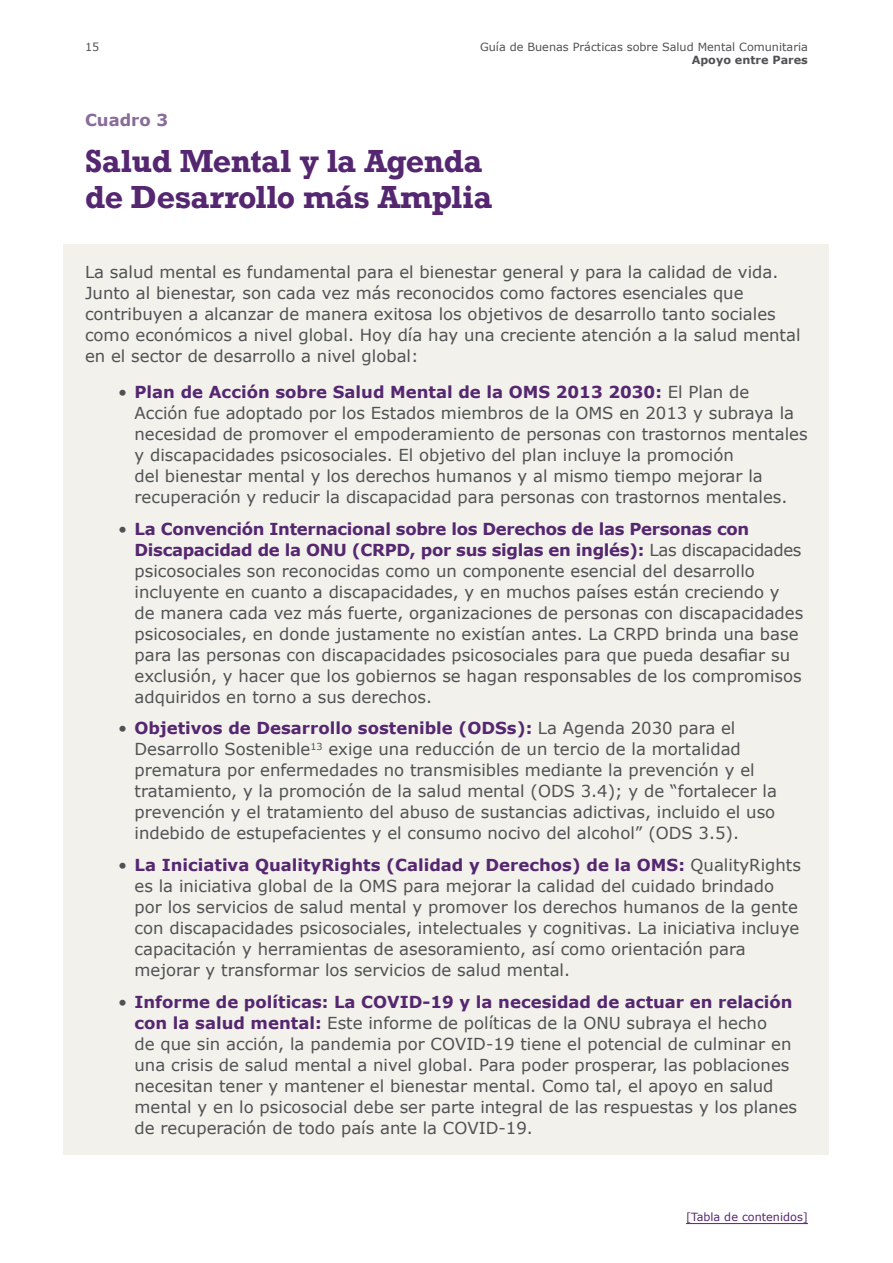
<style>
.page{position:relative;width:893px;height:1263px;background:#fff}
.page>*{position:absolute;margin:0;border:0;box-sizing:border-box;transform-origin:0 0}
.t1{font:700 30px/36px "Rockwell";letter-spacing:-.005em;color:#552770}
.t2{font:16.5px/21px "Verdana";color:#4f5153}
.t3{font:700 16.5px "Verdana";color:#896c99}
.t4{font:11.25px "Verdana";color:#4f5153}
.t5{font:11.25px "Verdana";color:#552770}
.t6{font:700 11.25px "Verdana";color:#4f5153}
.s1{font-weight:700;color:#552770}
</style>
<div class="page">
<div style="left:64px;top:244px;width:765px;height:911px;background:#f2f1eb"></div>
<hr style="left:686px;top:1223px;width:122px;height:1px;background:#552770">
<p class="t4" style="left:85px;top:39px;width:16px">15</p>
<p class="t4" style="left:480px;top:39px;width:329px">Guía de Buenas Prácticas sobre Salud Mental Comunitaria</p>
<p class="t6" style="left:692px;top:52px;width:118px">Apoyo entre Pares</p>
<p class="t3" style="left:85px;top:108px;width:85px">Cuadro 3</p>
<h2 class="t1" style="left:85px;top:143px;width:409px">Salud Mental y la Agenda de Desarrollo más Amplia</h2>
<p class="t2" style="left:85px;top:261px;width:717px">La salud mental es fundamental para el bienestar general y para la calidad de vida.<br>Junto al bienestar, son cada vez más reconocidos como factores esenciales que contribuyen a alcanzar de manera exitosa los objetivos de desarrollo tanto sociales como económicos a nivel global. Hoy día hay una creciente atención a la salud mental en el sector de desarrollo a nivel global:</p>
<p class="t2" style="left:135px;top:381px;width:675px;text-indent:-16px">• <span class="s1">Plan de Acción sobre Salud Mental de la OMS 2013 2030:</span> El Plan de<br>Acción fue adoptado por los Estados miembros de la OMS en 2013 y subraya la necesidad de promover el empoderamiento de personas con trastornos mentales y discapacidades psicosociales. El objetivo del plan incluye la promoción<br>del bienestar mental y los derechos humanos y al mismo tiempo mejorar la recuperación y reducir la discapacidad para personas con trastornos mentales.</p>
<p class="t2" style="left:135px;top:518px;width:670px;text-indent:-16px">• <span class="s1">La Convención Internacional sobre los Derechos de las Personas con Discapacidad de la ONU (CRPD, por sus siglas en inglés):</span> Las discapacidades psicosociales son reconocidas como un componente esencial del desarrollo incluyente en cuanto a discapacidades, y en muchos países están creciendo y de manera cada vez más fuerte, organizaciones de personas con discapacidades psicosociales, en donde justamente no existían antes. La CRPD brinda una base</p>
<p class="t2" style="left:135px;top:644px;width:657px">para las personas con discapacidades psicosociales para que pueda desafiar su</p>
<p class="t2" style="left:135px;top:665px;width:669px">exclusión, y hacer que los gobiernos se hagan responsables de los compromisos adquiridos en torno a sus derechos.</p>
<p class="t2" style="left:135px;top:717px;width:644px;text-indent:-16px">• <span class="s1">Objetivos de Desarrollo sostenible (ODSs):</span> La Agenda 2030 para el Desarrollo Sostenible<sup>13</sup> exige una reducción de un tercio de la mortalidad prematura por enfermedades no transmisibles mediante la prevención y el tratamiento, y la promoción de la salud mental (ODS 3.4); y de “fortalecer la prevención y el tratamiento del abuso de sustancias adictivas, incluido el uso indebido de estupefacientes y el consumo nocivo del alcohol” (ODS 3.5).</p>
<p class="t2" style="left:135px;top:854px;width:668px;text-indent:-17px">• <span class="s1">La Iniciativa QualityRights (Calidad y Derechos) de la OMS:</span> QualityRights es la iniciativa global de la OMS para mejorar la calidad del cuidado brindado por los servicios de salud mental y promover los derechos humanos de la gente con discapacidades psicosociales, intelectuales y cognitivas. La iniciativa incluye capacitación y herramientas de asesoramiento, así como orientación para mejorar y transformar los servicios de salud mental.</p>
<p class="t2" style="left:135px;top:991px;width:664px;text-indent:-17px">• <span class="s1">Informe de políticas: La COVID-19 y la necesidad de actuar en relación con la salud mental:</span> Este informe de políticas de la ONU subraya el hecho<br>de que sin acción, la pandemia por COVID-19 tiene el potencial de culminar en una crisis de salud mental a nivel global. Para poder prosperar, las poblaciones necesitan tener y mantener el bienestar mental. Como tal, el apoyo en salud mental y en lo psicosocial debe ser parte integral de las respuestas y los planes de recuperación de todo país ante la COVID-19.</p>
<p class="t5" style="left:686px;top:1209px;width:123px">[Tabla de contenidos]</p>
</div>
